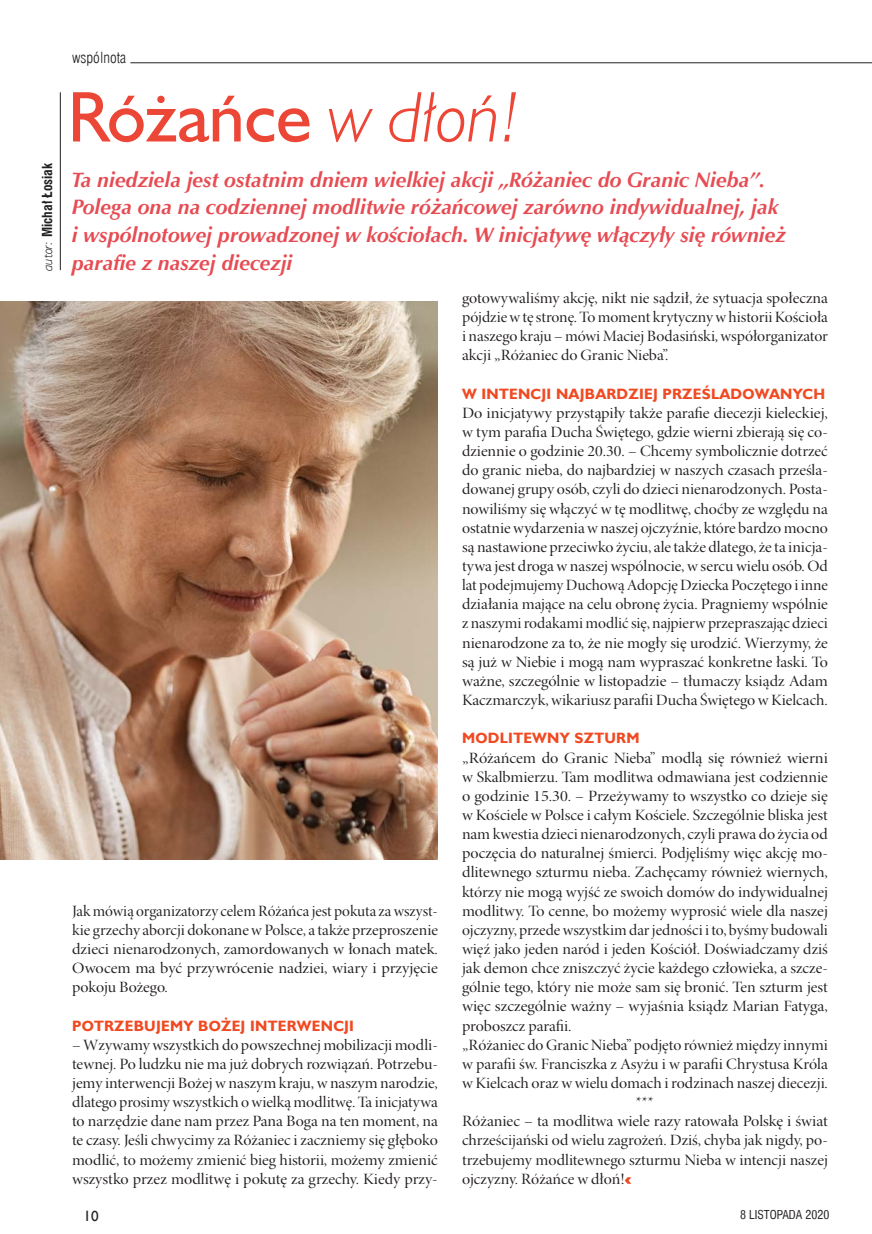
<style>
.page{position:relative;width:872px;height:1234px;background:#fff}
.page>*{position:absolute;margin:0;border:0;box-sizing:border-box;transform-origin:0 0}
.TYTUL_ARTTYKULU{font:72px "Humanst 521 EUX";color:#ec4637}
.LID{font:italic 700 21px/27.6px "Zapf Humnst EUX";color:#e64c53}
.TEKST_GŁÓWNY{font:15.75px/19.2px "Minion Pro Disp";color:#231f20;text-align:justify;scale:1.08 1}
.TEKST_GŁÓWNY-2{font:15.75px/19.2px "Minion Pro Disp";color:#231f20;text-align:justify;scale:1.09 1}
.TEKST_GŁÓWNY-3{font:15.75px/19.2px "Minion Pro Disp";color:#231f20;text-align:justify;scale:1.06 1}
.TEKST_GŁÓWNY-4{font:15.75px/19.2px "Minion Pro Disp";color:#231f20;text-align:justify}
.TEKST_GŁÓWNY-5{font:15.75px/19.2px "Minion Pro Disp";color:#231f20;text-align:justify;scale:1.05 1}
.SRODTYTUL{font:700 15px "Humanst 521 EUX";letter-spacing:.02em;color:#f04a22}
.t1{font:15px "Swis 721 Lt Cn EUX";color:#231f20}
.t2{font:15px "Humanst 521 EUX";color:#231f20}
.t3{font:700 13.5px "Swis 721 Cn EUX";color:#231f20}
.t4{font:12px "Swis 721 Cn EUX";color:#231f20}
.s1{font-family:"Humanst 521 Lt EUX";font-weight:400;font-style:italic}
.s2{font-family:"Humanst 521 Lt EUX";font-style:italic}
</style>
<div class="page">
<img style="left:0;top:301px;width:438px;height:558px">
<hr style="left:130px;top:62px;width:742px;height:1px;background:#231f20">
<svg style="left:624px;top:1177px;width:7px;height:6px"></svg>
<hr style="left:60px;top:92px;width:1px;height:178px;background:#231f20">
<p class="t3" style="left:39px;top:271px;width:109px;rotate:-90deg"><span class="s1">autor:</span> Michał Łosiak</p>
<p class="t1" style="left:72px;top:49px;width:56px">wspólnota</p>
<p class="TYTUL_ARTTYKULU" style="left:68px;top:72px;width:452px">Różańce <span class="s2">w dłoń!</span></p>
<p class="LID" style="left:72px;top:166px;width:715px">Ta niedziela jest ostatnim dniem wielkiej akcji „Różaniec do Granic Nieba”.<br>Polega ona na codziennej modlitwie różańcowej zarówno indywidualnej, jak i wspólnotowej prowadzonej w kościołach. W inicjatywę włączyły się również</p>
<p class="LID" style="left:72px;top:249px;width:222px">parafie z naszej diecezji</p>
<p class="TEKST_GŁÓWNY-4" style="left:72px;top:901px;width:367px">Jak mówią organizatorzy celem Różańca jest pokuta za wszyst&shy;kie grzechy aborcji dokonane wPolsce, a także przeproszenie dzieci nienarodzonych, zamordowanych w łonach matek.<br>Owocem ma być przywrócenie nadziei, wiary i przyjęcie pokoju Bożego.</p>
<p class="SRODTYTUL" style="left:72px;top:1015px;width:283px">POTRZEBUJEMY BOŻEJ INTERWENCJI</p>
<p class="TEKST_GŁÓWNY-3" style="left:72px;top:1035px;width:347px">– Wzywamy wszystkich do powszechnej mobilizacji modli&shy;tewnej. Po ludzku nie ma już dobrych rozwiązań. Potrzebu&shy;jemy interwencji Bożej wnaszym kraju, wnaszym narodzie, dlatego prosimy wszystkich owielką modlitwę. Ta inicjatywa to narzędzie dane nam przez Pana Boga na ten moment, na te czasy. Jeśli chwycimy za Różaniec i zaczniemy się głęboko modlić, to możemy zmienić bieg historii, możemy zmienić wszystko przez modlitwę i pokutę za grzechy. Kiedy przy-</p>
<p class="TEKST_GŁÓWNY-3" style="left:462px;top:289px;width:347px">gotowywaliśmy akcję, nikt nie sądził, że sytuacja społeczna pójdzie wtę stronę. To moment krytyczny whistorii Kościoła i naszego kraju – mówi Maciej Bodasiński, współorganizator akcji „Różaniec do Granic Nieba”.</p>
<p class="SRODTYTUL" style="left:462px;top:384px;width:364px">W INTENCJI NAJBARDZIEJ PRZEŚLADOWANYCH</p>
<p class="TEKST_GŁÓWNY" style="left:462px;top:403px;width:340px">Do inicjatywy przystąpiły także parafie diecezji kieleckiej, w tym parafia Ducha Świętego, gdzie wierni zbierają się co&shy;dziennie o godzinie 20.30. – Chcemy symbolicznie dotrzeć do granic nieba, do najbardziej w naszych czasach prześla&shy;dowanej grupy osób, czyli do dzieci nienarodzonych. Posta&shy;nowiliśmy się włączyć w tę modlitwę, choćby ze względu na ostatnie wydarzenia wnaszej ojczyźnie, które bardzo mocno są nastawione przeciwko życiu, ale także dlatego, że ta inicja&shy;tywa jest droga wnaszej wspólnocie, wsercu wielu osób. Od lat podejmujemy Duchową Adopcję Dziecka Poczętego i inne działania mające na celu obronę życia. Pragniemy wspólnie z naszymi rodakami modlić się, najpierw przepraszając dzieci nienarodzone za to, że nie mogły się urodzić. Wierzymy, że są już w Niebie i mogą nam wypraszać konkretne łaski. To ważne, szczególnie w listopadzie – tłumaczy ksiądz Adam Kaczmarczyk, wikariusz parafii Ducha Świętego wKielcach.</p>
<p class="SRODTYTUL" style="left:462px;top:728px;width:179px">MODLITEWNY SZTURM</p>
<p class="TEKST_GŁÓWNY-2" style="left:462px;top:748px;width:337px">„Różańcem do Granic Nieba” modlą się również wierni w Skalbmierzu. Tam modlitwa odmawiana jest codziennie o godzinie 15.30. – Przeżywamy to wszystko co dzieje się w Kościele w Polsce i całym Kościele. Szczególnie bliska jest nam kwestia dzieci nienarodzonych, czyli prawa do życia od poczęcia do naturalnej śmierci. Podjęliśmy więc akcję mo&shy;dlitewnego szturmu nieba. Zachęcamy również wiernych, którzy nie mogą wyjść ze swoich domów do indywidualnej modlitwy. To cenne, bo możemy wyprosić wiele dla naszej ojczyzny, przede wszystkim dar jedności i to, byśmy budowali więź jako jeden naród i jeden Kościół. Doświadczamy dziś jak demon chce zniszczyć życie każdego człowieka, a szcze&shy;gólnie tego, który nie może sam się bronić. Ten szturm jest więc szczególnie ważny – wyjaśnia ksiądz Marian Fatyga, proboszcz parafii.</p>
<p class="TEKST_GŁÓWNY-5" style="left:462px;top:1035px;width:350px">„Różaniec do Granic Nieba” podjęto również między innymi w parafii św. Franciszka z Asyżu i w parafii Chrystusa Króla w Kielcach oraz w wielu domach i rodzinach naszej diecezji.</p>
<p class="TEKST_GŁÓWNY-3" style="left:636px;top:1092px;width:18px">***</p>
<p class="TEKST_GŁÓWNY" style="left:462px;top:1111px;width:340px">Różaniec – ta modlitwa wiele razy ratowała Polskę i świat chrześcijański od wielu zagrożeń. Dziś, chyba jak nigdy, po&shy;trzebujemy modlitewnego szturmu Nieba w intencji naszej ojczyzny. Różańce w dłoń!</p>
<p class="t2" style="left:83px;top:1206px;width:17px">10</p>
<p class="t4" style="left:740px;top:1206px;width:91px">8 LISTOPADA 2020</p>
</div>
